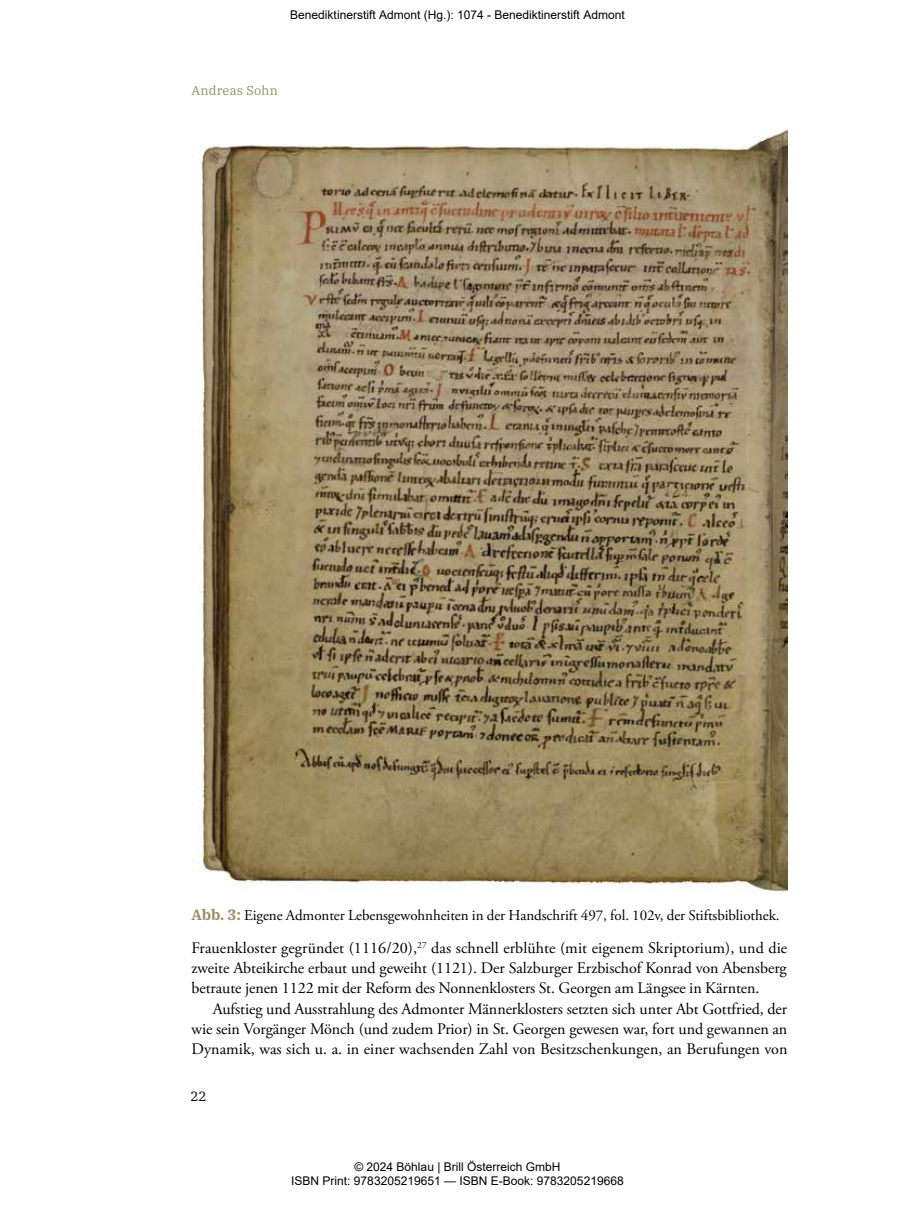
<style>
.page{position:relative;width:915px;height:1212px;background:#fff}
.page>*{position:absolute;margin:0;border:0;box-sizing:border-box;transform-origin:0 0}
.t1{font:16.05px/20.2px "Adobe Garamond Pro";letter-spacing:-.005em;color:#000;text-align:justify}
.t2{font:15px "Adobe Garamond Pro";letter-spacing:-.005em;color:#000}
.t3{font:13.5px "IBM Plex Serif";color:#000}
.t4{font:12.75px "IBM Plex Serif";letter-spacing:.015em;color:#978b5e}
.t5{font:12px/14.4px "Arial";color:#000;text-align:center}
.s1{font-family:"IBM Plex Serif";font-weight:700;color:#9e8f69}
</style>
<div class="page">
<img style="left:199px;top:130px;width:588px;height:761px">
<p class="t5" style="left:290px;top:7px;width:336px">Benediktinerstift Admont (Hg.): 1074 - Benediktinerstift Admont</p>
<p class="t4" style="left:191px;top:81px;width:88px">Andreas Sohn</p>
<p class="t2" style="left:191px;top:906px;width:589px"><span class="s1">Abb. 3:</span> Eigene Admonter Lebensgewohnheiten in der Handschrift 497, fol. 102v, der Stiftsbibliothek.</p>
<p class="t1" style="left:191px;top:938px;width:597px">Frauenkloster gegründet (1116/20),<sup>27</sup> das schnell erblühte (mit eigenem Skriptorium), und die zweite Abteikirche erbaut und geweiht (1121). Der Salzburger Erzbischof Konrad von Abensberg betraute jenen 1122 mit der Reform des Nonnenklosters St. Georgen am Längsee in Kärnten.</p>
<p class="t1" style="left:191px;top:999px;width:597px;text-indent:21px">Aufstieg und Ausstrahlung des Admonter Männerklosters setzten sich unter Abt Gottfried, der wie sein Vorgänger Mönch (und zudem Prior) in St. Georgen gewesen war, fort und gewannen an Dynamik, was sich u. a. in einer wachsenden Zahl von Besitzschenkungen, an Berufungen von</p>
<p class="t3" style="left:190px;top:1086px;width:18px">22</p>
<p class="t5" style="left:291px;top:1159px;width:334px">© 2024 Böhlau | Brill Österreich GmbH<br>ISBN Print: 9783205219651 — ISBN E-Book: 9783205219668</p>
</div>
